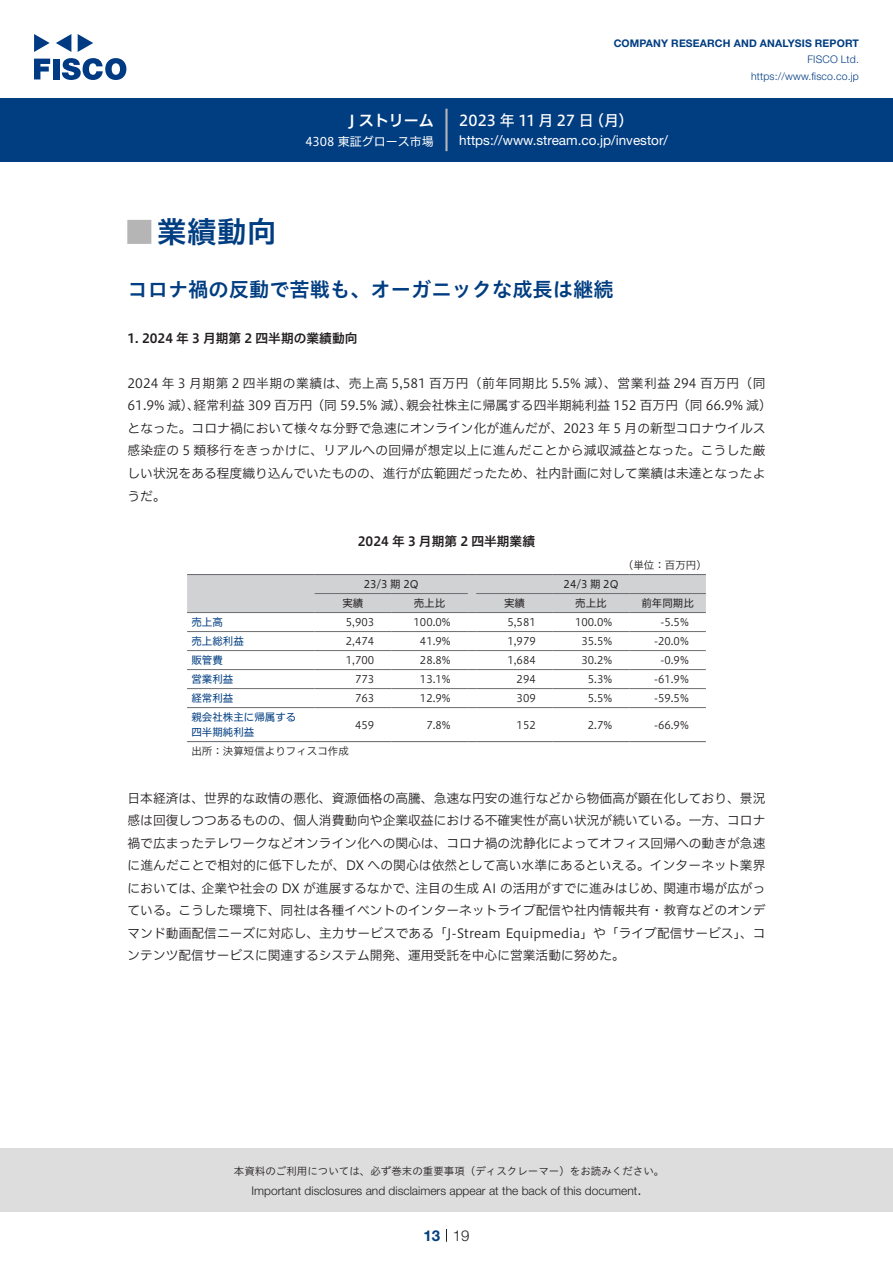
<style>
.page{position:relative;width:893px;height:1263px;background:#fff}
.page>*{position:absolute;margin:0;border:0;box-sizing:border-box;transform-origin:0 0}
.t1{font:30px "Hiragino UD Sans Std N W6";color:#003d81}
.t2{font:24px "Hiragino UD Sans Std N W6";color:#b5b5b6}
.t3{font:20.25px "Hiragino UD Sans Std W6";color:#003d81}
.t4{font:15px "Hiragino UD Sans F Std N W5";letter-spacing:.005em;color:#fff}
.t5{font:15px "Hiragino UD Sans F Std N W6";color:#fff}
.t6{font:300 15px "Helvetica Neue LT Std";color:#231f20}
.t7{font:700 15px "Helvetica Neue LT Std";color:#003d81}
.t8{font:13.5px "Helvetica Neue LT Std";color:#fff}
.t9{font:12.75px/22.5px "Hiragino UD Sans F Std N W3";color:#231f20}
.t10{font:12.75px "Hiragino UD Sans F Std N W6";color:#231f20}
.t11{font:300 12px "Helvetica Neue LT Std";color:#231f20}
.t12{font:12px "Hiragino UD Sans F Std N W4";color:#fff}
.t13{font:10.5px "Hiragino UD Sans F Std N W3";color:#231f20}
.t14{font:10.5px "Hiragino UD Sans Std W3";color:#231f20}
.t15{font:10.5px/19px "Hiragino UD Sans F Std N W4";color:#003d81}
.t16{font:700 10.5px "Helvetica Neue LT Std";letter-spacing:.015em;color:#003d81}
.t17{font:300 10.5px/16.5px "Helvetica Neue LT Std";letter-spacing:.015em;color:#003d81;text-align:right}
.t18{font:10.5px "Hiragino UD Sans F Std N W4";color:#231f20}
</style>
<div class="page">
<div style="left:0;top:1148px;width:893px;height:64px;background:#ddd"></div>
<svg style="left:34px;top:59px;width:16px;height:20px"></svg>
<div style="left:53px;top:59px;width:6px;height:20px;background:#003a83"></div>
<svg style="left:62px;top:58px;width:64px;height:22px"></svg>
<svg style="left:34px;top:34px;width:16px;height:18px"></svg>
<svg style="left:78px;top:34px;width:15px;height:18px"></svg>
<svg style="left:56px;top:34px;width:15px;height:18px"></svg>
<div style="left:0;top:98px;width:893px;height:64px;background:#003d81"></div>
<hr style="left:445px;top:109px;width:3px;height:42px;background:#b5b5b6">
<svg style="left:446px;top:1229px;width:1px;height:13px"></svg>
<hr style="left:187px;top:631px;width:128px;height:1px;background:#6c6d70">
<hr style="left:315px;top:631px;width:76px;height:1px;background:#6c6d70">
<hr style="left:391px;top:631px;width:77px;height:1px;background:#6c6d70">
<hr style="left:476px;top:631px;width:77px;height:1px;background:#6c6d70">
<hr style="left:553px;top:631px;width:76px;height:1px;background:#6c6d70">
<hr style="left:629px;top:631px;width:77px;height:1px;background:#6c6d70">
<hr style="left:187px;top:650px;width:128px;height:1px;background:#6c6d70">
<hr style="left:315px;top:650px;width:76px;height:1px;background:#6c6d70">
<hr style="left:391px;top:650px;width:77px;height:1px;background:#6c6d70">
<hr style="left:476px;top:650px;width:77px;height:1px;background:#6c6d70">
<hr style="left:553px;top:650px;width:76px;height:1px;background:#6c6d70">
<hr style="left:629px;top:650px;width:77px;height:1px;background:#6c6d70">
<hr style="left:187px;top:669px;width:128px;height:1px;background:#6c6d70">
<hr style="left:315px;top:669px;width:76px;height:1px;background:#6c6d70">
<hr style="left:391px;top:669px;width:77px;height:1px;background:#6c6d70">
<hr style="left:476px;top:669px;width:77px;height:1px;background:#6c6d70">
<hr style="left:553px;top:669px;width:76px;height:1px;background:#6c6d70">
<hr style="left:629px;top:669px;width:77px;height:1px;background:#6c6d70">
<hr style="left:187px;top:688px;width:128px;height:1px;background:#6c6d70">
<hr style="left:315px;top:688px;width:76px;height:1px;background:#6c6d70">
<hr style="left:391px;top:688px;width:77px;height:1px;background:#6c6d70">
<hr style="left:476px;top:688px;width:77px;height:1px;background:#6c6d70">
<hr style="left:553px;top:688px;width:76px;height:1px;background:#6c6d70">
<hr style="left:629px;top:688px;width:77px;height:1px;background:#6c6d70">
<hr style="left:187px;top:707px;width:128px;height:1px;background:#6c6d70">
<hr style="left:315px;top:707px;width:76px;height:1px;background:#6c6d70">
<hr style="left:391px;top:707px;width:77px;height:1px;background:#6c6d70">
<hr style="left:476px;top:707px;width:77px;height:1px;background:#6c6d70">
<hr style="left:553px;top:707px;width:76px;height:1px;background:#6c6d70">
<hr style="left:629px;top:707px;width:77px;height:1px;background:#6c6d70">
<div style="left:187px;top:574px;width:519px;height:39px;background:#d1d2d4"></div>
<hr style="left:476px;top:574px;width:77px;height:1px;background:#6c6d70">
<hr style="left:553px;top:574px;width:76px;height:1px;background:#6c6d70">
<hr style="left:629px;top:574px;width:77px;height:1px;background:#6c6d70">
<hr style="left:187px;top:741px;width:128px;height:1px;background:#6c6d70">
<hr style="left:315px;top:741px;width:76px;height:1px;background:#6c6d70">
<hr style="left:391px;top:741px;width:77px;height:1px;background:#6c6d70">
<hr style="left:476px;top:741px;width:77px;height:1px;background:#6c6d70">
<hr style="left:553px;top:741px;width:76px;height:1px;background:#6c6d70">
<hr style="left:629px;top:741px;width:77px;height:1px;background:#6c6d70">
<p class="t5" style="left:349px;top:109px;width:86px">J ストリーム</p>
<p class="t12" style="left:305px;top:132px;width:130px">4308 東証グロース市場</p>
<p class="t16" style="left:614px;top:37px;width:247px">COMPANY RESEARCH AND ANALYSIS REPORT</p>
<p class="t17" style="left:751px;top:51px;width:109px">FISCO Ltd. https://www.fisco.co j p.</p>
<p class="t4" style="left:589px;top:109px;width:46px">（月(</p>
<p class="t4" style="left:459px;top:109px;width:136px">2023 年 11 月 27 日</p>
<p class="t8" style="left:459px;top:132px;width:210px">https://www.stream.co j p. /investor/</p>
<h1 class="t1" style="left:157px;top:209px;width:121px">業績動向</h1>
<h2 class="t2" style="left:128px;top:213px;width:25px">█</h2>
<h3 class="t3" style="left:128px;top:274px;width:487px">コロナ禍の反動で苦戦も、オーガニックな成長は継続</h3>
<p class="t10" style="left:128px;top:328px;width:231px">1. 2024 年 3 月期第 2 四半期の業績動向</p>
<p class="t9" style="left:406px;top:371px;width:367px;text-indent:-279px">2024 年 3 月期第 2 四半期の業績は、売上高 5,581 百万円（前年同期比 5.5% 減）、営業利益 294 百万円（同親会社株主に帰属する四半期純利益 152 百万円（同 66.9% 減(</p>
<p class="t9" style="left:194px;top:394px;width:220px">経常利益 309 百万円（同 59.5% 減）、</p>
<p class="t9" style="left:128px;top:394px;width:639px">61.9% 減）、<br>となった。コロナ禍において様々な分野で急速にオンライン化が進んだが、2023 年 5 月の新型コロナウイルス感染症の 5 類移行をきっかけに、リアルへの回帰が想定以上に進んだことから減収減益となった。こうした厳しい状況をある程度織り込んでいたものの、進行が広範囲だったため、社内計画に対して業績は未達となったようだ。</p>
<p class="t10" style="left:358px;top:531px;width:179px">2024 年 3 月期第 2 四半期業績</p>
<p class="t13" style="left:623px;top:557px;width:85px">（単位：百万円(</p>
<p class="t18" style="left:564px;top:576px;width:56px">24/3 期 2Q</p>
<p class="t18" style="left:364px;top:576px;width:56px">23/3 期 2Q</p>
<p class="t18" style="left:342px;top:595px;width:22px">実績</p>
<p class="t18" style="left:414px;top:595px;width:33px">売上比</p>
<p class="t18" style="left:504px;top:595px;width:22px">実績</p>
<p class="t18" style="left:575px;top:595px;width:33px">売上比</p>
<p class="t18" style="left:641px;top:595px;width:54px">前年同期比</p>
<p class="t15" style="left:191px;top:612px;width:33px">売上高</p>
<p class="t13" style="left:346px;top:614px;width:30px">5,903</p>
<p class="t13" style="left:414px;top:614px;width:39px">100.0%</p>
<p class="t13" style="left:507px;top:614px;width:30px">5,581</p>
<p class="t13" style="left:575px;top:614px;width:39px">100.0%</p>
<p class="t13" style="left:660px;top:614px;width:30px">-5.5%</p>
<p class="t15" style="left:191px;top:631px;width:54px">売上総利益</p>
<p class="t13" style="left:346px;top:633px;width:30px">2,474</p>
<p class="t13" style="left:420px;top:633px;width:32px">41.9%</p>
<p class="t13" style="left:507px;top:633px;width:30px">1,979</p>
<p class="t13" style="left:581px;top:633px;width:32px">35.5%</p>
<p class="t13" style="left:654px;top:633px;width:36px">-20.0%</p>
<p class="t15" style="left:191px;top:650px;width:33px">販管費</p>
<p class="t13" style="left:346px;top:652px;width:30px">1,700</p>
<p class="t13" style="left:420px;top:652px;width:32px">28.8%</p>
<p class="t13" style="left:507px;top:652px;width:30px">1,684</p>
<p class="t13" style="left:581px;top:652px;width:32px">30.2%</p>
<p class="t13" style="left:660px;top:652px;width:30px">-0.9%</p>
<p class="t15" style="left:191px;top:669px;width:43px">営業利益</p>
<p class="t13" style="left:355px;top:671px;width:21px">773</p>
<p class="t13" style="left:420px;top:671px;width:32px">13.1%</p>
<p class="t13" style="left:517px;top:671px;width:21px">294</p>
<p class="t13" style="left:588px;top:671px;width:26px">5.3%</p>
<p class="t13" style="left:654px;top:671px;width:36px">-61.9%</p>
<p class="t15" style="left:191px;top:688px;width:106px">経常利益<br>親会社株主に帰属する</p>
<p class="t13" style="left:355px;top:690px;width:21px">763</p>
<p class="t13" style="left:420px;top:690px;width:32px">12.9%</p>
<p class="t13" style="left:517px;top:690px;width:21px">309</p>
<p class="t13" style="left:654px;top:690px;width:36px">-59.5%</p>
<p class="t13" style="left:588px;top:690px;width:26px">5.5%</p>
<p class="t13" style="left:654px;top:717px;width:36px">-66.9%</p>
<p class="t13" style="left:517px;top:717px;width:21px">152</p>
<p class="t13" style="left:588px;top:717px;width:26px">2.7%</p>
<p class="t13" style="left:355px;top:717px;width:21px">459</p>
<p class="t13" style="left:426px;top:717px;width:26px">7.8%</p>
<p class="t15" style="left:191px;top:722px;width:64px">四半期純利益</p>
<p class="t13" style="left:191px;top:743px;width:159px">出所：決算短信よりフィスコ作成</p>
<p class="t9" style="left:128px;top:786px;width:639px;text-align:right">日本経済は、世界的な政情の悪化、資源価格の高騰、急速な円安の進行などから物価高が顕在化しており、景況感は回復しつつあるものの、個人消費動向や企業収益における不確実性が高い状況が続いている。一方、コロナ禍で広まったテレワークなどオンライン化への関心は、コロナ禍の沈静化によってオフィス回帰への動きが急速に進んだことで相対的に低下したが、DX への関心は依然として高い水準にあるといえる。インターネット業界関連市場が広がっ</p>
<p class="t9" style="left:202px;top:876px;width:218px">企業や社会の DX が進展するなかで、</p>
<p class="t9" style="left:416px;top:876px;width:252px">注目の生成 AI の活用がすでに進みはじめ、</p>
<p class="t9" style="left:128px;top:876px;width:639px">においては、<br>ている。こうした環境下、同社は各種イベントのインターネットライブ配信や社内情報共有・教育などのオンデマンド動画配信ニーズに対応し、主力サービスである「 -J Stream Equipmedia」や「ライブ配信サービス」、コンテンツ配信サービスに関連するシステム開発、運用受託を中心に営業活動に努めた。</p>
<p class="t14" style="left:234px;top:1163px;width:432px">本資料のご利用については、必ず巻末の重要事項（ディスクレーマー）をお読みください。</p>
<p class="t6" style="left:637px;top:1180px;width:6px">.</p>
<p class="t11" style="left:251px;top:1183px;width:387px">Important disclosures and disclaimers appear at the back of this document</p>
<p class="t7" style="left:423px;top:1226px;width:18px">13</p>
<p class="t6" style="left:453px;top:1226px;width:18px">19</p>
</div>
